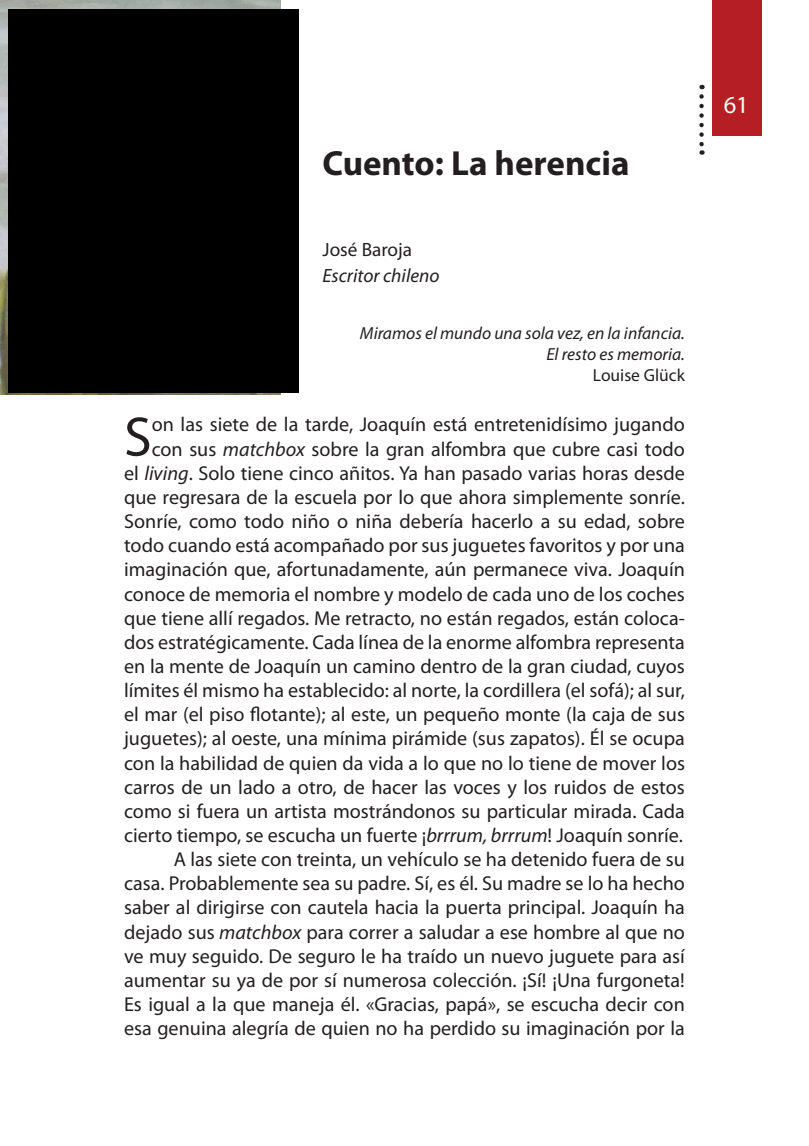
<style>
.page{position:relative;width:809px;height:1146px;background:#fff}
.page>*{position:absolute;margin:0;border:0;box-sizing:border-box;transform-origin:0 0}
.SINSAN{font:56px "Myriad Pro";color:#231f20}
.TÍTULO{font:700 35px "Myriad Pro";color:#231f20}
.t1{font:24.5px "Myriad Pro";color:#fcfcfc}
.SINSAN-2{font:20.12px/24.2px "Myriad Pro";color:#231f20;text-align:right}
.TEXTO{font:20.12px/24.2px "Myriad Pro";color:#231f20;text-align:justify}
.AUTOR{font:italic 19.25px "Myriad Pro";color:#231f20}
.AUTOR-2{font:19.25px "Myriad Pro";color:#231f20}
.DEDICA{font:italic 17.5px "Myriad Pro";color:#231f20}
.DEDICA-2{font:17.5px "Myriad Pro";color:#231f20}
.s1{font-style:italic}
</style>
<div class="page">
<div style="left:712px;top:0;width:49px;height:136px;background:#b51f23"></div>
<svg style="left:699px;top:96px;width:4px;height:59px"></svg>
<img style="left:0;top:0;width:280px;height:395px">
<div style="left:8px;top:9px;width:290px;height:383px;background:#000"></div>
<p class="TÍTULO" style="left:322px;top:140px;width:308px">Cuento: La herencia</p>
<p class="AUTOR-2" style="left:322px;top:237px;width:91px">José Baroja</p>
<p class="AUTOR" style="left:322px;top:263px;width:118px">Escritor chileno</p>
<p class="DEDICA" style="left:360px;top:322px;width:326px">Miramos el mundo una sola vez, en la infancia.</p>
<p class="DEDICA" style="left:546px;top:343px;width:140px">El resto es memoria.</p>
<p class="DEDICA-2" style="left:593px;top:364px;width:93px">Louise Glück</p>
<p class="SINSAN-2" style="left:124px;top:412px;width:562px">on las siete de la tarde, Joaquín está entretenidísimo jugando con sus <span class="s1">matchbox</span> sobre la gran alfombra que cubre casi todo<br>el <span class="s1">living</span>. Solo tiene cinco añitos. Ya han pasado varias horas desde que regresara de la escuela por lo que ahora simplemente sonríe.<br>Sonríe, como todo niño o niña debería hacerlo a su edad, sobre todo cuando está acompañado por sus juguetes favoritos y por una imaginación que, afortunadamente, aún permanece viva. Joaquín conoce de memoria el nombre y modelo de cada uno de los coches que tiene allí regados. Me retracto, no están regados, están coloca&shy;dos estratégicamente. Cada línea de la enorme alfombra representa en la mente de Joaquín un camino dentro de la gran ciudad, cuyos límites él mismo ha establecido: al norte, la cordillera (el sofá); al sur, el mar (el piso flotante); al este, un pequeño monte (la caja de sus juguetes); al oeste, una mínima pirámide (sus zapatos). Él se ocupa con la habilidad de quien da vida a lo que no lo tiene de mover los carros de un lado a otro, de hacer las voces y los ruidos de estos como si fuera un artista mostrándonos su particular mirada. Cada cierto tiempo, se escucha un fuerte ¡<span class="s1">brrrum, brrrum</span>! Joaquín sonríe.</p>
<p class="TEXTO" style="left:124px;top:847px;width:562px;text-indent:50px">A las siete con treinta, un vehículo se ha detenido fuera de su casa. Probablemente sea su padre. Sí, es él. Su madre se lo ha hecho saber al dirigirse con cautela hacia la puerta principal. Joaquín ha dejado sus <span class="s1">matchbox</span> para correr a saludar a ese hombre al que no ve muy seguido. De seguro le ha traído un nuevo juguete para así aumentar su ya de por sí numerosa colección. ¡Sí! ¡Una furgoneta!<br>Es igual a la que maneja él. «Gracias, papá», se escucha decir con esa genuina alegría de quien no ha perdido su imaginación por la</p>
<p class="SINSAN" style="left:124px;top:402px;width:29px">S</p>
<p class="t1" style="left:723px;top:90px;width:27px">61</p>
</div>
